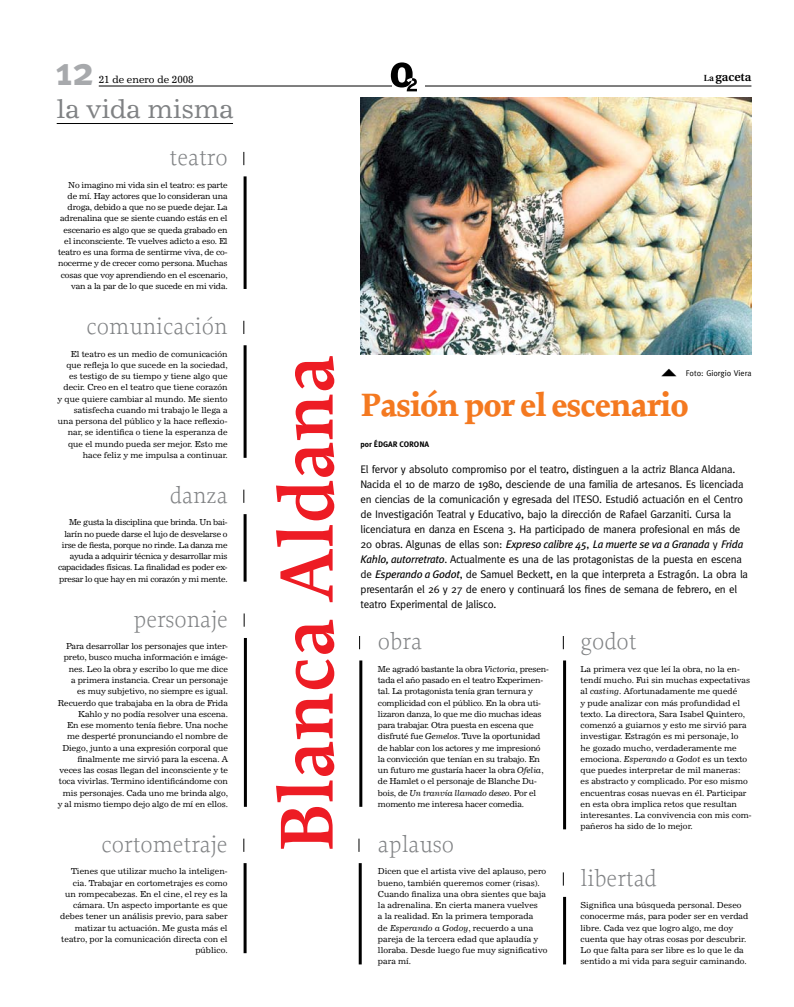
<style>
.page{position:relative;width:794px;height:1007px;background:#fff}
.page>*{position:absolute;margin:0;border:0;box-sizing:border-box;transform-origin:0 0}
.t1{font:600 79px "Proforma";color:#ed1c24}
.t2{font:700 40px "Meta Plus";color:#a7a9ac}
.t3{font:700 34px "Proforma";letter-spacing:-.03em;color:#f47920}
.t4{font:25.8px "News 702 BT";color:#808284}
.t5{font:300 24px "Proforma";color:#808284}
.t6{font:600 12.1px "Utopia";color:#000}
.t7{font:11px/15px "Meta Normal";letter-spacing:-.02em;color:#000}
.t8{font:italic 11px "Meta Plus";letter-spacing:-.02em;color:#000}
.t9{font:10px "News 702 BT";color:#000}
.t10{font:8.2px/11.2px "News 702 BT";color:#000;text-align:right}
.t11{font:8.2px/11.2px "News 702 BT";letter-spacing:-.02em;color:#000;text-align:right}
.t12{font:8.2px/11.2px "News 702 BT";letter-spacing:-.03em;color:#000;text-align:right}
.t13{font:8.2px "Meta Normal";color:#000}
.t14{font:700 8px "Meta Plus";color:#000}
.s1{font-size:8.8px}
.s2{font-family:"Meta Normal";font-style:normal}
.s3{font-family:"Meta Plus";font-style:italic}
.s4{font-style:italic}
</style>
<div class="page">
<svg style="left:391px;top:62px;width:26px;height:29px"></svg>
<hr style="left:99px;top:86px;width:293px;height:1px;background:#000">
<hr style="left:425px;top:86px;width:326px;height:1px;background:#000">
<img style="left:360px;top:98px;width:391px;height:256px">
<hr style="left:243px;top:176px;width:3px;height:113px;background:#000">
<svg style="left:243px;top:152px;width:1px;height:13px"></svg>
<hr style="left:57px;top:123px;width:176px;height:1px;background:#000">
<hr style="left:243px;top:345px;width:3px;height:113px;background:#000">
<svg style="left:243px;top:321px;width:1px;height:13px"></svg>
<hr style="left:243px;top:514px;width:3px;height:67px;background:#000">
<svg style="left:243px;top:489px;width:1px;height:14px"></svg>
<hr style="left:244px;top:638px;width:3px;height:168px;background:#000">
<svg style="left:244px;top:613px;width:1px;height:13px"></svg>
<hr style="left:359px;top:660px;width:3px;height:146px;background:#000">
<svg style="left:359px;top:636px;width:1px;height:13px"></svg>
<hr style="left:563px;top:660px;width:3px;height:169px;background:#000">
<svg style="left:563px;top:636px;width:1px;height:13px"></svg>
<hr style="left:243px;top:863px;width:3px;height:90px;background:#000">
<svg style="left:243px;top:838px;width:1px;height:13px"></svg>
<hr style="left:563px;top:896px;width:3px;height:68px;background:#000">
<svg style="left:563px;top:872px;width:1px;height:13px"></svg>
<hr style="left:359px;top:863px;width:3px;height:101px;background:#000">
<svg style="left:359px;top:838px;width:1px;height:13px"></svg>
<h2 class="t2" style="left:56px;top:48px;width:40px">12</h2>
<p class="t9" style="left:99px;top:73px;width:97px">21 de enero de 2008</p>
<h3 class="t6" style="left:704px;top:70px;width:49px"><span class="s1">La</span> gaceta</h3>
<h3 class="t4" style="left:57px;top:93px;width:178px">la vida misma</h3>
<h3 class="t5" style="left:170px;top:143px;width:59px">teatro</h3>
<p class="t11" style="left:58px;top:179px;width:171px">No imagino mi vida sin el teatro: es parte de mí. Hay actores que lo consideran una droga, debido a que no se puede dejar. La adrenalina que se siente cuando estás en el escenario es algo que se queda grabado en el inconsciente. Te vuelves adicto a eso. El teatro es una forma de sentirme viva, de co&shy;nocerme y de crecer como persona. Muchas cosas que voy aprendiendo en el escenario, van a la par de lo que sucede en mi vida.</p>
<h3 class="t5" style="left:86px;top:311px;width:143px">comunicación</h3>
<p class="t10" style="left:58px;top:348px;width:172px">El teatro es un medio de comunicación que refleja lo que sucede en la sociedad, es testigo de su tiempo y tiene algo que decir. Creo en el teatro que tiene corazón y que quiere cambiar al mundo. Me siento satisfecha cuando mi trabajo le llega a una persona del público y la hace reflexio&shy;nar, se identifica o tiene la esperanza de que el mundo pueda ser mejor. Esto me hace feliz y me impulsa a continuar.</p>
<h3 class="t5" style="left:170px;top:480px;width:59px">danza</h3>
<p class="t12" style="left:58px;top:516px;width:171px">Me gusta la disciplina que brinda. Un bai&shy;larín no puede darse el lujo de desvelarse o irse de fiesta, porque no rinde. La danza me ayuda a adquirir técnica y desarrollar mis capacidades físicas. La finalidad es poder ex&shy;presar lo que hay en mi corazón y mi mente.</p>
<h3 class="t5" style="left:133px;top:604px;width:96px">personaje</h3>
<p class="t10" style="left:58px;top:640px;width:172px">Para desarrollar los personajes que inter&shy;preto, busco mucha información e imáge&shy;nes. Leo la obra y escribo lo que me dice<br>a primera instancia. Crear un personaje<br>es muy subjetivo, no siempre es igual.<br>Recuerdo que trabajaba en la obra de Frida Kahlo y no podía resolver una escena.<br>En ese momento tenía fiebre. Una noche me desperté pronunciando el nombre de Diego, junto a una expresión corporal que finalmente me sirvió para la escena. A veces las cosas llegan del inconsciente y te toca vivirlas. Termino identificándome con mis personajes. Cada uno me brinda algo, y al mismo tiempo dejo algo de mí en ellos.</p>
<h1 class="t1" style="left:257px;top:851px;width:498px;rotate:-90deg">Blanca Aldana</h1>
<p class="t13" style="left:686px;top:368px;width:67px">Foto: Giorgio Viera</p>
<h3 class="t3" style="left:360px;top:383px;width:330px">Pasión por el escenario</h3>
<p class="t14" style="left:360px;top:439px;width:65px">POR ÉDGAR CORONA</p>
<p class="t7" style="left:360px;top:461px;width:384px">El fervor y absoluto compromiso por el teatro, distinguen a la actriz Blanca Aldana.<br>Nacida el 10 de marzo de 1980, desciende de una familia de artesanos. Es licenciada en ciencias de la comunicación y egresada del ITESO. Estudió actuación en el Centro de Investigación Teatral y Educativo, bajo la dirección de Rafael Garzaniti. Cursa la licenciatura en danza en Escena 3. Ha participado de manera profesional en más de</p>
<h3 class="t8" style="left:360px;top:537px;width:384px"><span class="s2">20 obras. Algunas de ellas son:</span> Expreso calibre 45<span class="s2">,</span> La muerte se va a Granada <span class="s2">y</span> Frida</h3>
<p class="t7" style="left:360px;top:551px;width:389px"><span class="s3">Kahlo, autorretrato</span>. Actualmente es una de las protagonistas de la puesta en escena de <span class="s3">Esperando a Godot</span>, de Samuel Beckett, en la que interpreta a Estragón. La obra la presentarán el 26 y 27 de enero y continuará los fines de semana de febrero, en el teatro Experimental de Jalisco.</p>
<h3 class="t5" style="left:378px;top:626px;width:46px">obra</h3>
<p class="t11" style="left:378px;top:663px;width:172px;text-align:left">Me agradó bastante la obra <span class="s4">Victoria</span>, presen&shy;tada el año pasado en el teatro Experimen&shy;tal. La protagonista tenía gran ternura y complicidad con el público. En la obra uti&shy;lizaron danza, lo que me dio muchas ideas para trabajar. Otra puesta en escena que disfruté fue <span class="s4">Gemelos</span>. Tuve la oportunidad de hablar con los actores y me impresionó la convicción que tenían en su trabajo. En un futuro me gustaría hacer la obra <span class="s4">Ofelia</span>, de Hamlet o el personaje de Blanche Du&shy;bois, de <span class="s4">Un tranvía llamado deseo</span>. Por el momento me interesa hacer comedia.</p>
<h3 class="t5" style="left:580px;top:626px;width:58px">godot</h3>
<p class="t10" style="left:580px;top:663px;width:172px;text-align:left">La primera vez que leí la obra, no la en&shy;tendí mucho. Fui sin muchas expectativas al <span class="s4">casting</span>. Afortunadamente me quedé<br>y pude analizar con más profundidad el texto. La directora, Sara Isabel Quintero, comenzó a guiarnos y esto me sirvió para investigar. Estragón es mi personaje, lo<br>he gozado mucho, verdaderamente me emociona. <span class="s4">Esperando a Godot</span> es un texto que puedes interpretar de mil maneras:<br>es abstracto y complicado. Por eso mismo encuentras cosas nuevas en él. Participar en esta obra implica retos que resultan interesantes. La convivencia con mis com&shy;pañeros ha sido de lo mejor.</p>
<h3 class="t5" style="left:378px;top:829px;width:78px">aplauso</h3>
<p class="t10" style="left:378px;top:865px;width:171px;text-align:left">Dicen que el artista vive del aplauso, pero bueno, también queremos comer (risas).<br>Cuando finaliza una obra sientes que baja la adrenalina. En cierta manera vuelves<br>a la realidad. En la primera temporada<br>de <span class="s4">Esperando a Godoy</span>, recuerdo a una pareja de la tercera edad que aplaudía y lloraba. Desde luego fue muy significativo para mí.</p>
<h3 class="t5" style="left:101px;top:829px;width:128px">cortometraje</h3>
<p class="t10" style="left:60px;top:865px;width:169px">Tienes que utilizar mucho la inteligen&shy;cia. Trabajar en cortometrajes es como un rompecabezas. En el cine, el rey es la cámara. Un aspecto importante es que debes tener un análisis previo, para saber matizar tu actuación. Me gusta más el teatro, por la comunicación directa con el público.</p>
<h3 class="t5" style="left:580px;top:863px;width:78px">libertad</h3>
<p class="t10" style="left:580px;top:899px;width:169px;text-align:left">Significa una búsqueda personal. Deseo conocerme más, para poder ser en verdad libre. Cada vez que logro algo, me doy cuenta que hay otras cosas por descubrir.<br>Lo que falta para ser libre es lo que le da sentido a mi vida para seguir caminando.</p>
</div>
